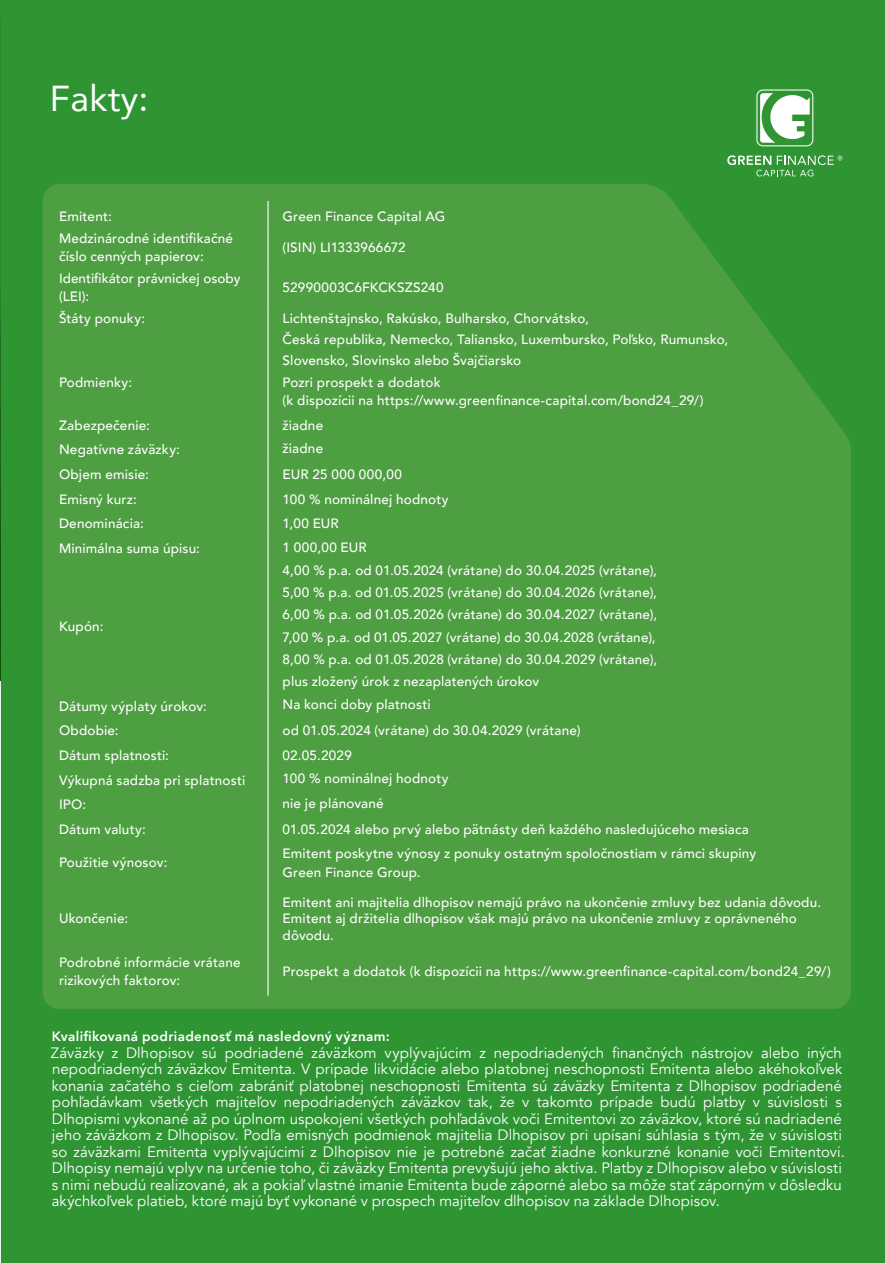
<style>
.page{position:relative;width:885px;height:1263px;background:#fff}
.page>*{position:absolute;margin:0;border:0;box-sizing:border-box;transform-origin:0 0}
.t1{font:36px "Avenir";letter-spacing:.01em;color:#fff}
.t2{font:15px/16.5px "Avenir";letter-spacing:.005em;color:#fff}
.t3{font:500 13.5px/22.2px "Avenir";letter-spacing:.015em;color:#fff}
.t4{font:800 13.5px "Avenir";letter-spacing:.025em;color:#fff}
.t5{font:500 13.5px "Avenir";letter-spacing:.04em;color:#fff}
</style>
<div class="page">
<div style="left:0;top:0;width:884px;height:1263px;background:#2f9533"></div>
<hr style="left:0;top:681px;width:1px;height:582px;background:#eef4eb">
<div style="left:43px;top:184px;width:807px;height:825px;background:#4e9e42"></div>
<svg style="left:267px;top:201px;width:1px;height:25px"></svg>
<hr style="left:267px;top:226px;width:1px;height:40px;background:#fff">
<hr style="left:267px;top:266px;width:1px;height:40px;background:#fff">
<hr style="left:267px;top:306px;width:1px;height:63px;background:#fff">
<hr style="left:267px;top:369px;width:1px;height:40px;background:#fff">
<svg style="left:267px;top:409px;width:1px;height:148px"></svg>
<hr style="left:267px;top:557px;width:1px;height:133px;background:#fff">
<svg style="left:267px;top:690px;width:1px;height:148px"></svg>
<hr style="left:267px;top:838px;width:1px;height:45px;background:#fff">
<hr style="left:267px;top:883px;width:1px;height:68px;background:#fff">
<hr style="left:267px;top:951px;width:1px;height:45px;background:#fff">
<svg style="left:756px;top:89px;width:57px;height:57px"></svg>
<svg style="left:727px;top:155px;width:115px;height:21px"></svg>
<h1 class="t1" style="left:50px;top:75px;width:100px">Fakty:</h1>
<p class="t3" style="left:59px;top:206px;width:54px">Emitent:</p>
<p class="t3" style="left:282px;top:206px;width:164px">Green Finance Capital AG</p>
<p class="t3" style="left:59px;top:230px;width:175px;line-height:18px">Medzinárodné identifikačné číslo cenných papierov:</p>
<p class="t3" style="left:282px;top:237px;width:125px">(ISIN) LI1333966672</p>
<p class="t3" style="left:59px;top:270px;width:183px;line-height:18px">Identifikátor právnickej osoby (LEI):</p>
<p class="t3" style="left:282px;top:277px;width:162px">52990003C6FKCKSZS240</p>
<p class="t3" style="left:59px;top:308px;width:88px">Štáty ponuky:</p>
<p class="t3" style="left:282px;top:309px;width:447px;line-height:20.7px">Lichtenštajnsko, Rakúsko, Bulharsko, Chorvátsko,<br>Česká republika, Nemecko, Taliansko, Luxembursko, Poľsko, Rumunsko,<br>Slovensko, Slovinsko alebo Švajčiarsko</p>
<p class="t3" style="left:59px;top:371px;width:75px">Podmienky:</p>
<p class="t3" style="left:282px;top:374px;width:422px;line-height:18px">Pozri prospekt a dodatok<br>(k dispozícii na https://www.greenfinance-capital.com/bond24_29/)</p>
<p class="t3" style="left:59px;top:414px;width:92px">Zabezpečenie:</p>
<p class="t3" style="left:282px;top:414px;width:42px">žiadne</p>
<p class="t3" style="left:59px;top:439px;width:122px">Negatívne záväzky:</p>
<p class="t3" style="left:282px;top:437px;width:42px">žiadne</p>
<p class="t3" style="left:59px;top:463px;width:91px">Objem emisie:</p>
<p class="t5" style="left:282px;top:465px;width:121px">EUR 25 000 000,00</p>
<p class="t3" style="left:59px;top:488px;width:79px">Emisný kurz:</p>
<p class="t3" style="left:282px;top:488px;width:167px">100 % nominálnej hodnoty</p>
<p class="t3" style="left:59px;top:513px;width:86px">Denominácia:</p>
<p class="t3" style="left:282px;top:513px;width:58px">1,00 EUR</p>
<p class="t3" style="left:59px;top:537px;width:142px">Minimálna suma úpisu:</p>
<p class="t3" style="left:282px;top:536px;width:86px">1 000,00 EUR</p>
<p class="t3" style="left:59px;top:615px;width:46px">Kupón:</p>
<p class="t3" style="left:282px;top:559px;width:376px;text-align:justify">4,00 % p.a. od 01.05.2024 (vrátane) do 30.04.2025 (vrátane), 5,00 % p.a. od 01.05.2025 (vrátane) do 30.04.2026 (vrátane), 6,00 % p.a. od 01.05.2026 (vrátane) do 30.04.2027 (vrátane), 7,00 % p.a. od 01.05.2027 (vrátane) do 30.04.2028 (vrátane), 8,00 % p.a. od 01.05.2028 (vrátane) do 30.04.2029 (vrátane), plus zložený úrok z nezaplatených úrokov</p>
<p class="t3" style="left:59px;top:695px;width:149px">Dátumy výplaty úrokov:</p>
<p class="t3" style="left:282px;top:694px;width:150px">Na konci doby platnosti</p>
<p class="t3" style="left:59px;top:720px;width:61px">Obdobie:</p>
<p class="t3" style="left:282px;top:720px;width:299px">od 01.05.2024 (vrátane) do 30.04.2029 (vrátane)</p>
<p class="t3" style="left:59px;top:745px;width:111px">Dátum splatnosti:</p>
<p class="t3" style="left:282px;top:745px;width:71px">02.05.2029</p>
<p class="t3" style="left:59px;top:769px;width:188px">Výkupná sadzba pri splatnosti</p>
<p class="t3" style="left:282px;top:768px;width:167px">100 % nominálnej hodnoty</p>
<p class="t3" style="left:59px;top:794px;width:29px">IPO:</p>
<p class="t3" style="left:282px;top:793px;width:103px">nie je plánované</p>
<p class="t3" style="left:59px;top:819px;width:88px">Dátum valuty:</p>
<p class="t3" style="left:282px;top:819px;width:468px">01.05.2024 alebo prvý alebo pätnásty deň každého nasledujúceho mesiaca</p>
<p class="t3" style="left:59px;top:852px;width:110px">Použitie výnosov:</p>
<p class="t3" style="left:282px;top:844px;width:475px;line-height:19.2px">Emitent poskytne výnosy z ponuky ostatným spoločnostiam v rámci skupiny<br>Green Finance Group.</p>
<p class="t3" style="left:59px;top:908px;width:71px">Ukončenie:</p>
<p class="t3" style="left:282px;top:894px;width:540px;line-height:16.5px">Emitent ani majitelia dlhopisov nemajú právo na ukončenie zmluvy bez udania dôvodu.<br>Emitent aj držitelia dlhopisov však majú právo na ukončenie zmluvy z oprávneného dôvodu.</p>
<p class="t3" style="left:59px;top:954px;width:183px;line-height:18px">Podrobné informácie vrátane rizikových faktorov:</p>
<p class="t3" style="left:282px;top:960px;width:549px">Prospekt a dodatok (k dispozícii na https://www.greenfinance-capital.com/bond24_29/)</p>
<p class="t4" style="left:52px;top:1028px;width:339px">Kvalifikovaná podriadenosť má nasledovný význam:</p>
<p class="t2" style="left:51px;top:1045px;width:795px">Záväzky z Dlhopisov sú podriadené záväzkom vyplývajúcim z nepodriadených finančných nástrojov alebo iných nepodriadených záväzkov Emitenta. V prípade likvidácie alebo platobnej neschopnosti Emitenta alebo akéhokoľvek konania začatého s cieľom zabrániť platobnej neschopnosti Emitenta sú záväzky Emitenta z Dlhopisov podriadené pohľadávkam všetkých majiteľov nepodriadených záväzkov tak, že v takomto prípade budú platby v súvislosti s Dlhopismi vykonané až po úplnom uspokojení všetkých pohľadávok voči Emitentovi zo záväzkov, ktoré sú nadriadené jeho záväzkom z Dlhopisov. Podľa emisných podmienok majitelia Dlhopisov pri upísaní súhlasia s tým, že v súvislosti so záväzkami Emitenta vyplývajúcimi z Dlhopisov nie je potrebné začať žiadne konkurzné konanie voči Emitentovi.<br>Dlhopisy nemajú vplyv na určenie toho, či záväzky Emitenta prevyšujú jeho aktíva. Platby z Dlhopisov alebo v súvislosti s nimi nebudú realizované, ak a pokiaľ vlastné imanie Emitenta bude záporné alebo sa môže stať záporným v dôsledku akýchkoľvek platieb, ktoré majú byť vykonané v prospech majiteľov dlhopisov na základe Dlhopisov.</p>
</div>
